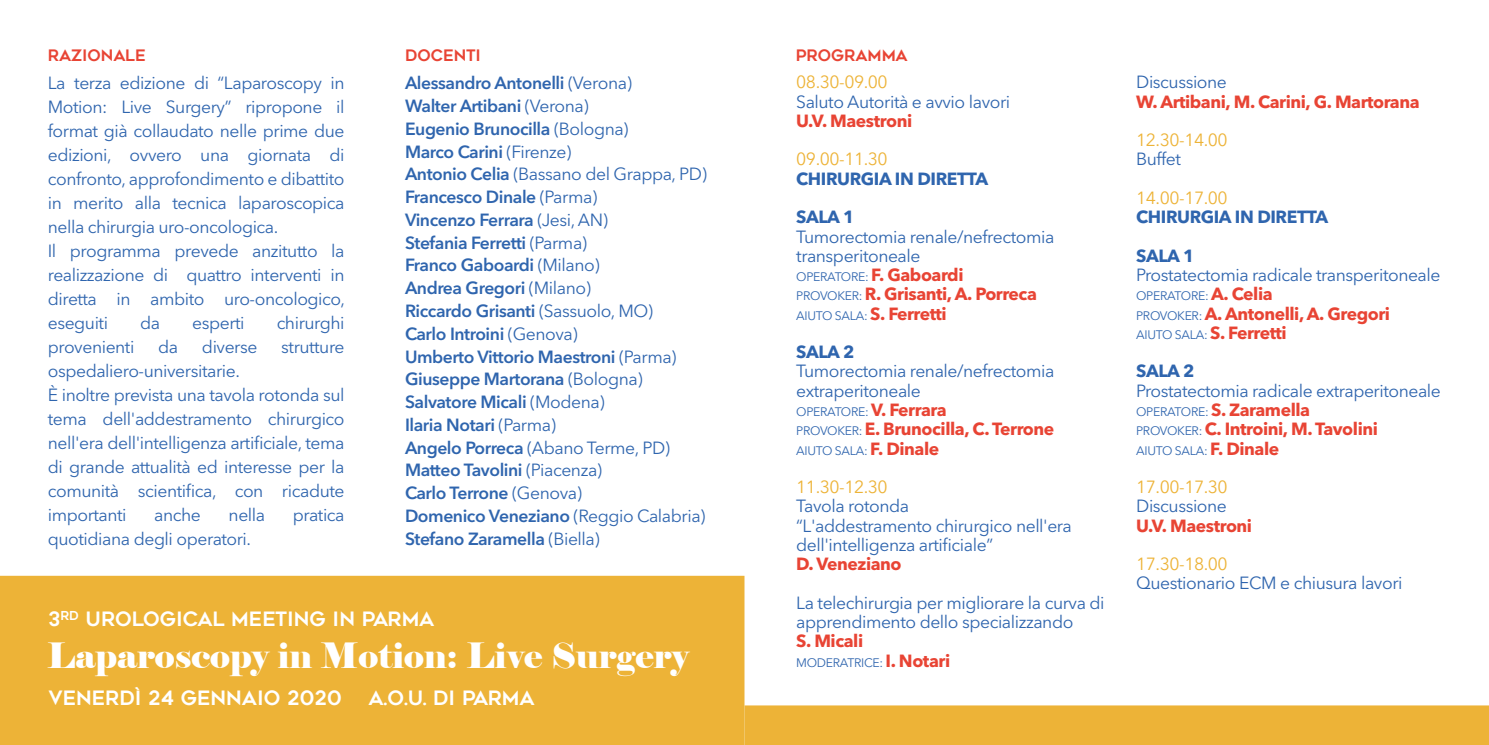
<style>
.page{position:relative;width:1489px;height:745px;background:#fff}
.page>*{position:absolute;margin:0;border:0;box-sizing:border-box;transform-origin:0 0}
.t1{font:34.82px "Elephant";color:#fff}
.t2{font:19.6px "Geometos";color:#fff}
.t3{font:17.5px/24px "Avenir Next LT Pro";letter-spacing:-.025em;color:#2f65ae}
.t4{font:600 17.5px/22.8px "Avenir Next LT Pro";letter-spacing:-.025em;color:#2f65ae}
.t5{font:700 17.5px "Avenir Next LT Pro";letter-spacing:-.025em;color:#e84434}
.t6{font:17.5px "Avenir Next LT Pro";letter-spacing:-.025em;color:#edb337}
.t7{font:700 17.5px "Avenir Next LT Pro";letter-spacing:-.025em;color:#2f65ae}
.t8{font:15.75px "Geometos";color:#e84434}
.t9{font:12.25px "Avenir Next LT Pro";letter-spacing:-.025em;color:#2f65ae}
.s1{font-weight:700;font-size:17.5px;color:#e84434}
.s2{font-weight:400;font-size:12.25px;color:#2f65ae}
.s3{font-weight:400}
.s4{font-size:12.25px}
.s5{font-weight:700;color:#e84434}
</style>
<div class="page">
<div style="left:0;top:575px;width:744px;height:169px;background:#edb337"></div>
<div style="left:744px;top:705px;width:744px;height:39px;background:#edb337"></div>
<p class="t8" style="left:48px;top:47px;width:99px">RAZIONALE</p>
<p class="t8" style="left:405px;top:47px;width:77px">DOCENTI</p>
<p class="t8" style="left:795px;top:47px;width:114px">PROGRAMMA</p>
<p class="t3" style="left:48px;top:70px;width:299px">La terza edizione di “Laparoscopy in Motion: Live Surgery” ripropone il format già collaudato nelle prime due edizioni, ovvero una giornata di confronto, approfondimento e dibattito in merito alla tecnica laparoscopica nella chirurgia uro-oncologica.<br>Il programma prevede anzitutto la realizzazione di quattro interventi in diretta in ambito uro-oncologico, eseguiti</p>
<p class="t6" style="left:796px;top:72px;width:93px">08.30-09.00</p>
<p class="t3" style="left:796px;top:89px;width:215px">Saluto Autorità e avvio lavori</p>
<p class="t5" style="left:796px;top:110px;width:117px">U.V. Maestroni</p>
<p class="t6" style="left:796px;top:149px;width:93px">09.00-11.30</p>
<p class="t7" style="left:796px;top:168px;width:193px">CHIRURGIA IN DIRETTA</p>
<p class="t7" style="left:796px;top:206px;width:60px">SALA 1</p>
<p class="t3" style="left:796px;top:226px;width:260px;line-height:19.2px">Tumorectomia renale/nefrectomia transperitoneale</p>
<p class="t9" style="left:796px;top:269px;width:169px">OPERATORE: <span class="s1">F. Gaboardi</span></p>
<p class="t5" style="left:796px;top:283px;width:242px"><span class="s2">PROVOKER:</span> R. Grisanti, A. Porreca</p>
<p class="t9" style="left:796px;top:308px;width:152px">AIUTO SALA: <span class="s1">S. Ferretti</span></p>
<p class="t7" style="left:796px;top:341px;width:60px">SALA 2</p>
<p class="t3" style="left:796px;top:361px;width:260px;line-height:19.2px">Tumorectomia renale/nefrectomia extraperitoneale</p>
<p class="t9" style="left:796px;top:404px;width:152px">OPERATORE: <span class="s1">V. Ferrara</span></p>
<p class="t5" style="left:796px;top:418px;width:259px"><span class="s2">PROVOKER:</span> E. Brunocilla, C. Terrone</p>
<p class="t9" style="left:796px;top:442px;width:144px">AIUTO SALA: <span class="s1">F. Dinale</span></p>
<p class="t6" style="left:796px;top:476px;width:93px">11.30-12.30</p>
<p class="t3" style="left:796px;top:496px;width:277px;line-height:19.2px">Tavola rotonda<br>“L'addestramento chirurgico nell'era dell'intelligenza artificiale”</p>
<p class="t5" style="left:796px;top:553px;width:107px">D. Veneziano</p>
<p class="t3" style="left:796px;top:592px;width:310px;line-height:19.2px">La telechirurgia per migliorare la curva di apprendimento dello specializzando</p>
<p class="t5" style="left:796px;top:630px;width:68px">S. Micali</p>
<p class="t9" style="left:796px;top:654px;width:155px">MODERATRICE: <span class="s1">I. Notari</span></p>
<p class="t4" style="left:405px;top:71px;width:303px">Alessandro Antonelli <span class="s3">(Verona)<br></span>Walter Artibani <span class="s3">(Verona)<br></span>Eugenio Brunocilla <span class="s3">(Bologna)<br></span>Marco Carini <span class="s3">(Firenze)<br></span>Antonio Celia <span class="s3">(Bassano del Grappa, PD)<br></span>Francesco Dinale <span class="s3">(Parma)<br></span>Vincenzo Ferrara <span class="s3">(Jesi, AN)<br></span>Stefania Ferretti <span class="s3">(Parma)<br></span>Franco Gaboardi <span class="s3">(Milano)<br></span>Andrea Gregori <span class="s3">(Milano)<br></span>Riccardo Grisanti <span class="s3">(Sassuolo, MO)<br></span>Carlo Introini <span class="s3">(Genova)<br></span>Umberto Vittorio Maestroni <span class="s3">(Parma)<br></span>Giuseppe Martorana <span class="s3">(Bologna)<br></span>Salvatore Micali <span class="s3">(Modena)<br></span>Ilaria Notari <span class="s3">(Parma)<br></span>Angelo Porreca <span class="s3">(Abano Terme, PD)<br></span>Matteo Tavolini <span class="s3">(Piacenza)<br></span>Carlo Terrone <span class="s3">(Genova)<br></span>Domenico Veneziano <span class="s3">(Reggio Calabria)<br></span>Stefano Zaramella <span class="s3">(Biella)</span></p>
<p class="t3" style="left:140px;top:310px;width:22px">da</p>
<p class="t3" style="left:192px;top:310px;width:54px">esperti</p>
<p class="t3" style="left:277px;top:310px;width:69px">chirurghi</p>
<p class="t3" style="left:48px;top:334px;width:88px">provenienti</p>
<p class="t3" style="left:158px;top:334px;width:22px">da</p>
<p class="t3" style="left:202px;top:334px;width:57px">diverse</p>
<p class="t3" style="left:281px;top:334px;width:65px">strutture</p>
<p class="t3" style="left:48px;top:358px;width:298px">ospedaliero-universitarie.<br>È inoltre prevista una tavola rotonda sul tema dell'addestramento chirurgico nell'era dell'intelligenza artificiale, tema di grande attualità ed interesse per la comunità scientifica, con ricadute importanti</p>
<p class="t3" style="left:154px;top:502px;width:48px">anche</p>
<p class="t3" style="left:228px;top:502px;width:38px">nella</p>
<p class="t3" style="left:293px;top:502px;width:53px">pratica</p>
<p class="t3" style="left:48px;top:526px;width:205px">quotidiana degli operatori.</p>
<p class="t2" style="left:49px;top:607px;width:387px">3<sup>RD</sup> UROLOGICAL MEETING IN PARMA</p>
<h1 class="t1" style="left:47px;top:633px;width:643px">Laparoscopy in Motion: Live Surgery</h1>
<p class="t2" style="left:49px;top:686px;width:295px">VENERDÌ 24 GENNAIO 2020</p>
<p class="t2" style="left:368px;top:686px;width:168px">A.O.U. DI PARMA</p>
<p class="t3" style="left:1136px;top:70px;width:92px">Discussione</p>
<p class="t5" style="left:1136px;top:91px;width:285px">W. Artibani, M. Carini, G. Martorana</p>
<p class="t6" style="left:1136px;top:129px;width:93px">12.30-14.00</p>
<p class="t3" style="left:1136px;top:147px;width:46px">Buffet</p>
<p class="t6" style="left:1136px;top:187px;width:93px">14.00-17.00</p>
<p class="t7" style="left:1136px;top:206px;width:193px">CHIRURGIA IN DIRETTA</p>
<p class="t7" style="left:1136px;top:245px;width:60px">SALA 1</p>
<p class="t3" style="left:1136px;top:263px;width:306px">Prostatectomia radicale transperitoneale</p>
<p class="t9" style="left:1136px;top:288px;width:138px">OPERATORE: <span class="s1">A. Celia</span></p>
<p class="t5" style="left:1136px;top:302px;width:255px"><span class="s2">PROVOKER:</span> A. Antonelli, A. Gregori</p>
<p class="t9" style="left:1136px;top:327px;width:152px">AIUTO SALA: <span class="s1">S. Ferretti</span></p>
<p class="t7" style="left:1136px;top:360px;width:60px">SALA 2</p>
<p class="t3" style="left:1136px;top:380px;width:306px;line-height:19.2px">Prostatectomia radicale extraperitoneale<br><span class="s4">OPERATORE:</span> <span class="s5">S. Zaramella<br></span><span class="s4">PROVOKER:</span> <span class="s5">C. Introini, M. Tavolini</span></p>
<p class="t9" style="left:1136px;top:442px;width:144px">AIUTO SALA: <span class="s1">F. Dinale</span></p>
<p class="t6" style="left:1136px;top:476px;width:93px">17.00-17.30</p>
<p class="t3" style="left:1136px;top:494px;width:92px">Discussione</p>
<p class="t5" style="left:1136px;top:514px;width:117px">U.V. Maestroni</p>
<p class="t6" style="left:1136px;top:553px;width:93px">17.30-18.00</p>
<p class="t3" style="left:1136px;top:571px;width:268px">Questionario ECM e chiusura lavori</p>
</div>
